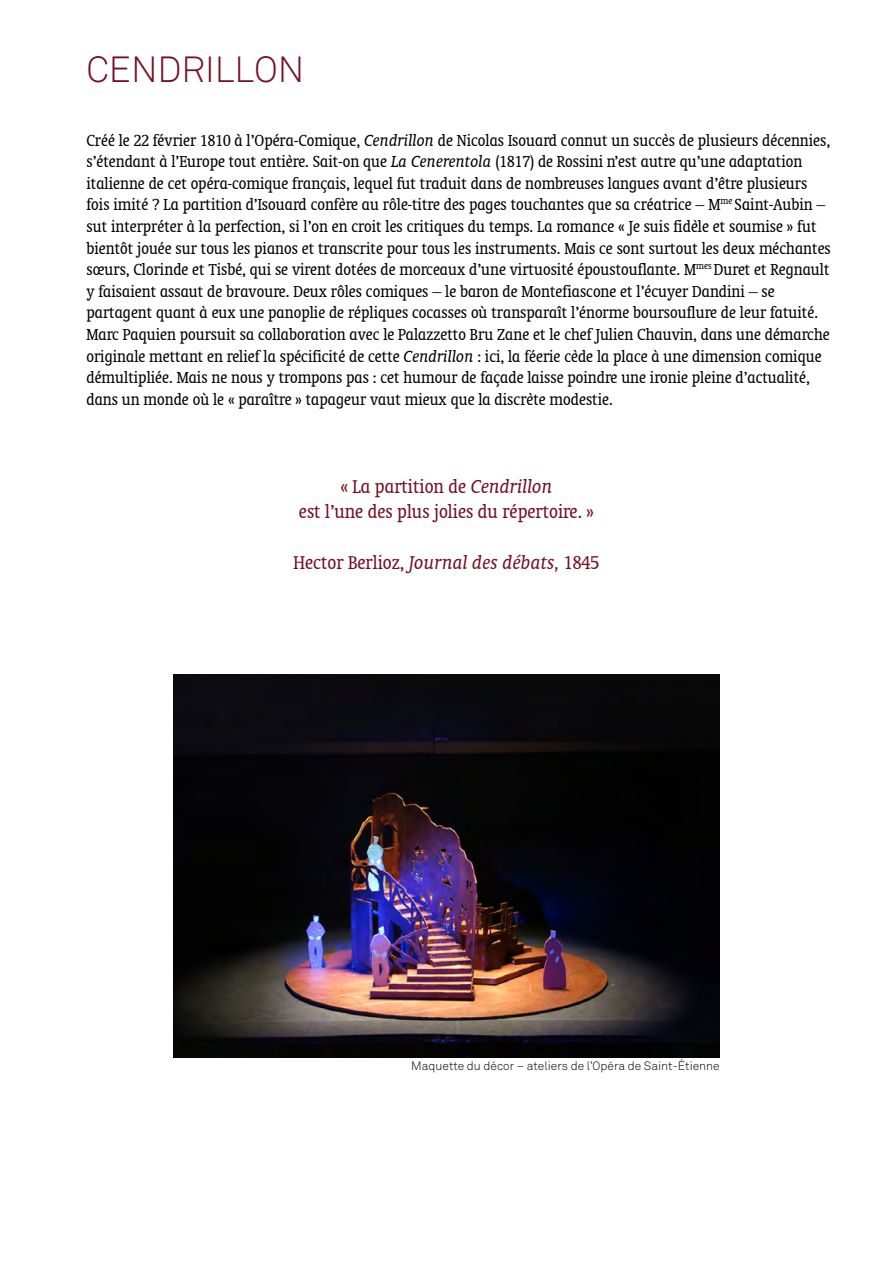
<style>
.page{position:relative;width:893px;height:1263px;background:#fff}
.page>*{position:absolute;margin:0;border:0;box-sizing:border-box;transform-origin:0 0}
.t1{font:300 36px "Akkurat";color:#750f23}
.t2{font:condensed 21px/25.2px "Oranda BT";color:#750f23;text-align:center}
.t3{font:condensed 18px/21.6px "Oranda BT";color:#000}
.t4{font:300 12px "Akkurat";color:#000}
.s1{font-style:italic;font-stretch:normal}
</style>
<div class="page">
<img style="left:173px;top:674px;width:547px;height:383px">
<h1 class="t1" style="left:86px;top:48px;width:220px">CENDRILLON</h1>
<p class="t3" style="left:86px;top:129px;width:746px">Créé le 22 février 1810 à l’Opéra-Comique, <span class="s1">Cendrillon</span> de Nicolas Isouard connut un succès de plusieurs décennies, s’étendant à l’Europe tout entière. Sait-on que <span class="s1">La Cenerentola</span> (1817) de Rossini n’est autre qu’une adaptation italienne de cet opéra-comique français, lequel fut traduit dans de nombreuses langues avant d’être plusieurs fois imité ? La partition d’Isouard confère au rôle-titre des pages touchantes que sa créatrice – M<sup>me</sup> Saint-Aubin – sut interpréter à la perfection, si l’on en croit les critiques du temps. La romance « Je suis fidèle et soumise » fut bientôt jouée sur tous les pianos et transcrite pour tous les instruments. Mais ce sont surtout les deux méchantes sœurs, Clorinde et Tisbé, qui se virent dotées de morceaux d’une virtuosité époustouflante. M<sup>mes</sup> Duret et Regnault y faisaient assaut de bravoure. Deux rôles comiques – le baron de Montefiascone et l’écuyer Dandini – se partagent quant à eux une panoplie de répliques cocasses où transparaît l’énorme boursouflure de leur fatuité.<br>Marc Paquien poursuit sa collaboration avec le Palazzetto Bru Zane et le chef Julien Chauvin, dans une démarche originale mettant en relief la spécificité de cette <span class="s1">Cendrillon</span> : ici, la féerie cède la place à une dimension comique démultipliée. Mais ne nous y trompons pas : cet humour de façade laisse poindre une ironie pleine d’actualité, dans un monde où le « paraître » tapageur vaut mieux que la discrète modestie.</p>
<p class="t2" style="left:299px;top:474px;width:297px">« La partition de <span class="s1">Cendrillon<br></span>est l’une des plus jolies du répertoire. »</p>
<p class="t2" style="left:293px;top:549px;width:307px">Hector Berlioz, <span class="s1">Journal des débats,</span> 1845</p>
<p class="t4" style="left:411px;top:1059px;width:310px">Maquette du décor – ateliers de l’Opéra de Saint-Étienne</p>
</div>
